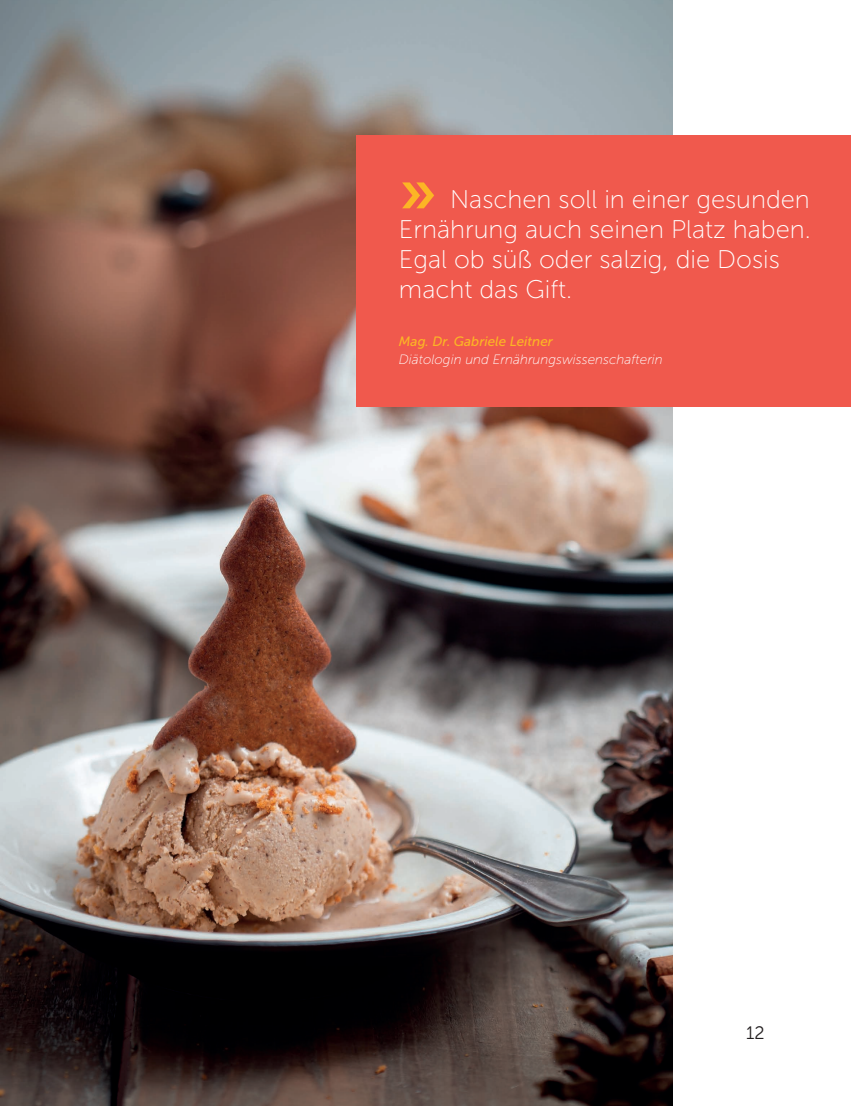
<style>
.page{position:relative;width:851px;height:1106px;background:#fff}
.page>*{position:absolute;margin:0;border:0;box-sizing:border-box;transform-origin:0 0}
.t1{font:63px "Museo Slab 700";color:#fcb525}
.t2{font:25.5px/30px "Museo Sans 100";color:#fff}
.t3{font:18px "Museo Sans 300";color:#231f20}
.t4{font:italic 13.5px "Museo Sans 100";color:#fff}
.t5{font:italic 13.5px "Museo Sans 500";color:#fcb525}
</style>
<div class="page">
<img style="left:0;top:0;width:672px;height:1106px">
<div style="left:356px;top:135px;width:494px;height:271px;background:#f0594d"></div>
<h1 class="t1" style="left:399px;top:159px;width:39px">»</h1>
<p class="t2" style="left:399px;top:184px;width:413px;text-indent:51px">Naschen soll in einer gesunden<br>Ernährung auch seinen Platz haben.<br>Egal ob süß oder salzig, die Dosis macht das Gift.</p>
<p class="t5" style="left:399px;top:334px;width:155px">Mag. Dr. Gabriele Leitner</p>
<p class="t4" style="left:399px;top:352px;width:265px">Diätologin und Ernährungswissenschafterin</p>
<p class="t3" style="left:746px;top:1022px;width:20px">12</p>
</div>
